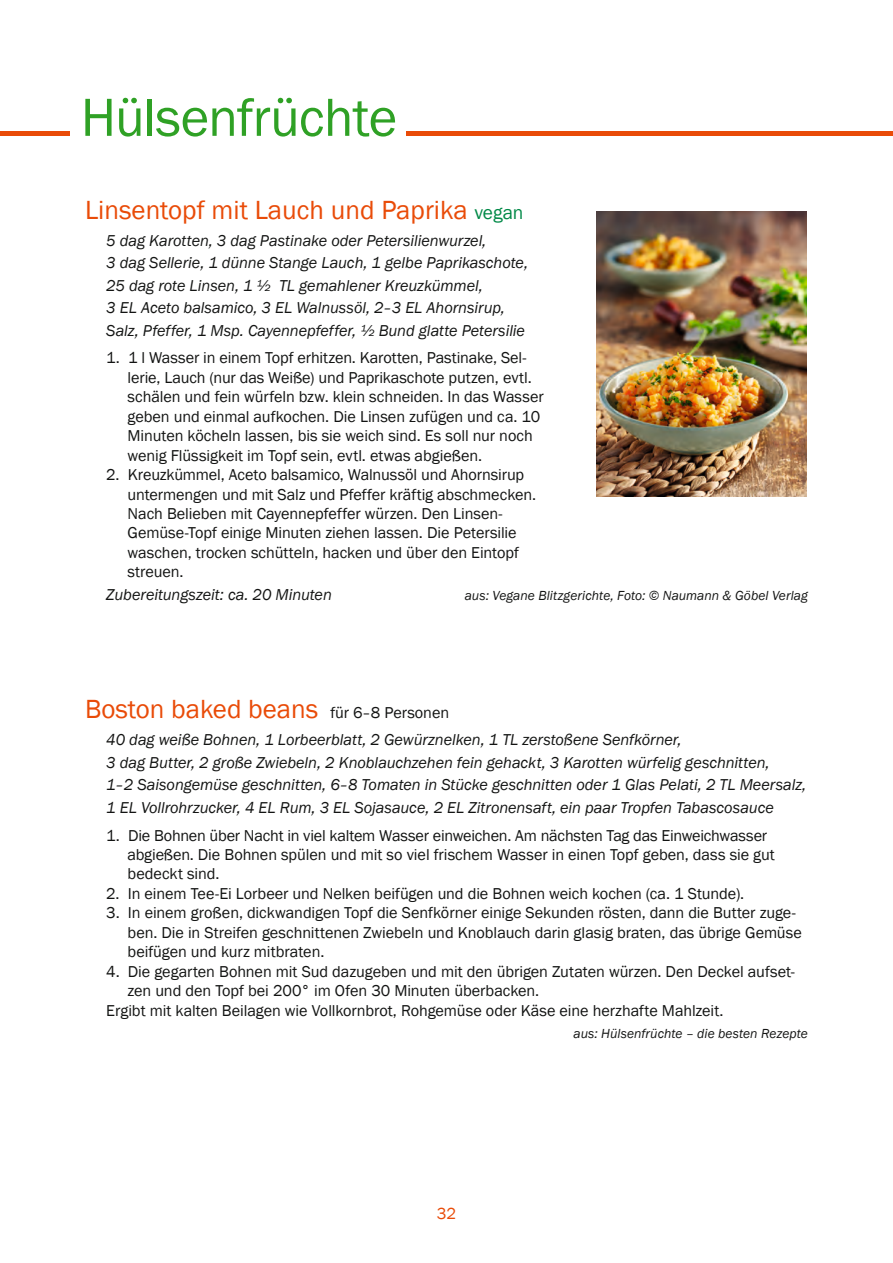
<style>
.page{position:relative;width:893px;height:1263px;background:#fff}
.page>*{position:absolute;margin:0;border:0;box-sizing:border-box;transform-origin:0 0}
.Abschnittsüberschrif{font:55.5px "Franklin Gothic";letter-spacing:-.015em;color:#2fa125}
.t1{font:27px "Franklin Gothic";color:#e94b08}
.t2{font:16.5px "Franklin Gothic";color:#e94b08}
.t3{font:16.2px/19.5px "Franklin Gothic";letter-spacing:-.005em;color:#131413}
.t4{font:italic 16.2px "Franklin Gothic";letter-spacing:-.005em;color:#131413}
.t5{font:italic 13.5px "Franklin Gothic";letter-spacing:.005em;color:#131413}
.s1{font-size:19.5px;color:#008947}
.s2{font-size:16.2px;color:#131413}
</style>
<div class="page">
<hr style="left:0;top:132px;width:893px;height:4px;background:#e94b08">
<div style="left:70px;top:89px;width:336px;height:51px;background:#fff"></div>
<img style="left:596px;top:211px;width:211px;height:286px">
<p class="Abschnittsüberschrif" style="left:81px;top:83px;width:318px">Hülsenfrüchte</p>
<p class="t1" style="left:85px;top:193px;width:440px">Linsentopf mit Lauch und Paprika <span class="s1">vegan</span></p>
<p class="t4" style="left:106px;top:230px;width:382px">5 dag Karotten, 3 dag Pastinake oder Petersilienwurzel,</p>
<p class="t4" style="left:106px;top:252px;width:423px">3 dag Sellerie, 1 dünne Stange Lauch, 1 gelbe Paprikaschote,</p>
<p class="t4" style="left:106px;top:275px;width:378px">25 dag rote Linsen, 1 ½ TL gemahlener Kreuzkümmel,</p>
<p class="t4" style="left:106px;top:297px;width:400px">3 EL Aceto balsamico, 3 EL Walnussöl, 2 - 3 EL Ahornsirup,</p>
<p class="t4" style="left:106px;top:320px;width:420px">Salz, Pfeffer, 1 Msp. Cayennepfeffer, ½ Bund glatte Petersilie</p>
<p class="t3" style="left:128px;top:349px;width:418px;text-indent:-21px">1. 1 l Wasser in einem Topf erhitzen. Karotten, Pastinake, Sel&shy;lerie, Lauch (nur das Weiße) und Paprikaschote putzen, evtl. schälen und fein würfeln bzw. klein schneiden. In das Wasser geben und einmal aufkochen. Die Linsen zufügen und ca. 10<br>Minuten köcheln lassen, bis sie weich sind. Es soll nur noch wenig Flüssigkeit im Topf sein, evtl. etwas abgießen.</p>
<p class="t3" style="left:128px;top:465px;width:410px;text-indent:-21px">2. Kreuzkümmel, Aceto balsamico, Walnussöl und Ahornsirup untermengen und mit Salz und Pfeffer kräftig abschmecken.<br>Nach Belieben mit Cayennepfeffer würzen. Den Linsen-Gemüse-Topf einige Minuten ziehen lassen. Die Petersilie waschen, trocken schütteln, hacken und über den Eintopf streuen.</p>
<p class="t4" style="left:106px;top:584px;width:227px">Zubereitungszeit: ca. 20 Minuten</p>
<p class="t5" style="left:465px;top:587px;width:345px">aus: Vegane Blitzgerichte, Foto: © Naumann &amp; Göbel Verlag</p>
<p class="t1" style="left:85px;top:692px;width:366px">Boston baked beans <span class="s2">für 6-8 Personen</span></p>
<p class="t4" style="left:106px;top:729px;width:577px">40 dag weiße Bohnen, 1 Lorbeerblatt, 2 Gewürznelken, 1 TL zerstoßene Senfkörner,</p>
<p class="t4" style="left:106px;top:752px;width:665px">3 dag Butter, 2 große Zwiebeln, 2 Knoblauchzehen fein gehackt, 3 Karotten würfelig geschnitten,</p>
<p class="t4" style="left:106px;top:774px;width:701px">1 - 2 Saisongemüse geschnitten, 6 - 8 Tomaten in Stücke geschnitten oder 1 Glas Pelati, 2 TL Meersalz,</p>
<p class="t4" style="left:106px;top:797px;width:669px">1 EL Vollrohrzucker, 4 EL Rum, 3 EL Sojasauce, 2 EL Zitronensaft, ein paar Tropfen Tabascosauce</p>
<p class="t3" style="left:128px;top:826px;width:649px;text-indent:-21px">1. Die Bohnen über Nacht in viel kaltem Wasser einweichen. Am nächsten Tag das Einweichwasser abgießen. Die Bohnen spülen und mit so viel frischem Wasser in einen Topf geben, dass sie gut bedeckt sind.</p>
<p class="t3" style="left:106px;top:884px;width:639px">2. In einem Tee-Ei Lorbeer und Nelken beifügen und die Bohnen weich kochen (ca. 1 Stunde).</p>
<p class="t3" style="left:128px;top:903px;width:676px;text-indent:-21px">3. In einem großen, dickwandigen Topf die Senfkörner einige Sekunden rösten, dann die Butter zuge&shy;ben. Die in Streifen geschnittenen Zwiebeln und Knoblauch darin glasig braten, das übrige Gemüse beifügen und kurz mitbraten.</p>
<p class="t3" style="left:128px;top:962px;width:669px;text-indent:-21px">4. Die gegarten Bohnen mit Sud dazugeben und mit den übrigen Zutaten würzen. Den Deckel aufset&shy;zen und den Topf bei 200° im Ofen 30 Minuten überbacken.</p>
<p class="t3" style="left:106px;top:1001px;width:619px">Ergibt mit kalten Beilagen wie Vollkornbrot, Rohgemüse oder Käse eine herzhafte Mahlzeit.</p>
<p class="t5" style="left:574px;top:1025px;width:236px">aus: Hülsenfrüchte – die besten Rezepte</p>
<p class="t2" style="left:437px;top:1203px;width:21px">32</p>
</div>
